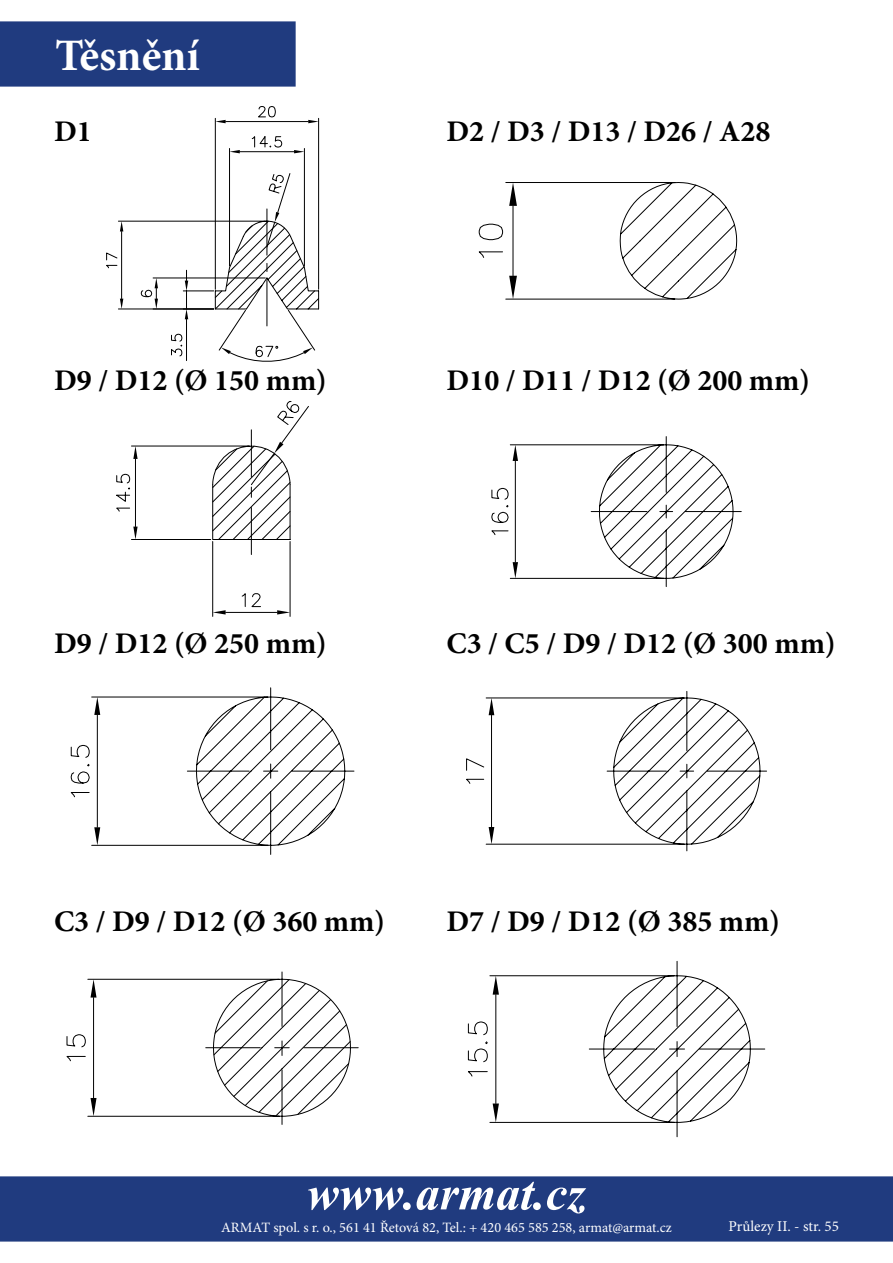
<style>
.page{position:relative;width:893px;height:1263px;background:#fff}
.page>*{position:absolute;margin:0;border:0;box-sizing:border-box;transform-origin:0 0}
.t1{font:700 60px "Vijaya";color:#fff}
.t2{font:700 45px "Minion Pro";color:#fff}
.t3{font:700 30px "Minion Pro";color:#000}
.t4{font:15px "Minion Pro";color:#fff}
.t5{font:14.25px "Minion Pro";color:#fff}
</style>
<div class="page">
<div style="left:0;top:21px;width:296px;height:66px;background:#203b7f"></div>
<div style="left:0;top:1176px;width:893px;height:65px;background:#203b7f"></div>
<svg style="left:106px;top:106px;width:213px;height:256px"></svg>
<svg style="left:478px;top:182px;width:259px;height:118px"></svg>
<svg style="left:116px;top:401px;width:193px;height:216px"></svg>
<svg style="left:491px;top:436px;width:251px;height:151px"></svg>
<svg style="left:70px;top:687px;width:285px;height:168px"></svg>
<svg style="left:466px;top:691px;width:301px;height:160px"></svg>
<svg style="left:66px;top:971px;width:293px;height:154px"></svg>
<svg style="left:489px;top:961px;width:276px;height:176px"></svg>
<svg style="left:493px;top:976px;width:6px;height:19px"></svg>
<svg style="left:493px;top:1103px;width:6px;height:19px"></svg>
<svg style="left:467px;top:1021px;width:21px;height:56px"></svg>
<h2 class="t2" style="left:55px;top:24px;width:146px">Těsnění</h2>
<p class="t3" style="left:54px;top:110px;width:39px">D1</p>
<p class="t3" style="left:446px;top:110px;width:325px">D2 / D3 / D13 / D26 / A28</p>
<p class="t3" style="left:54px;top:359px;width:274px">D9 / D12 (Ø 150 mm)</p>
<p class="t3" style="left:446px;top:359px;width:365px">D10 / D11 / D12 (Ø 200 mm)</p>
<p class="t3" style="left:54px;top:623px;width:274px">D9 / D12 (Ø 250 mm)</p>
<p class="t3" style="left:446px;top:623px;width:391px">C3 / C5 / D9 / D12 (Ø 300 mm)</p>
<p class="t3" style="left:54px;top:901px;width:332px">C3 / D9 / D12 (Ø 360 mm)</p>
<p class="t3" style="left:446px;top:901px;width:335px">D7 / D9 / D12 (Ø 385 mm)</p>
<h1 class="t1" style="left:307px;top:1146px;width:280px">www.armat.cz</h1>
<p class="t5" style="left:221px;top:1217px;width:452px">ARMAT spol. s r. o., 561 41 Řetová 82, Tel.: + 420 465 585 258, armat@armat.cz</p>
<p class="t4" style="left:728px;top:1216px;width:112px">Průlezy II. - str. 55</p>
</div>
